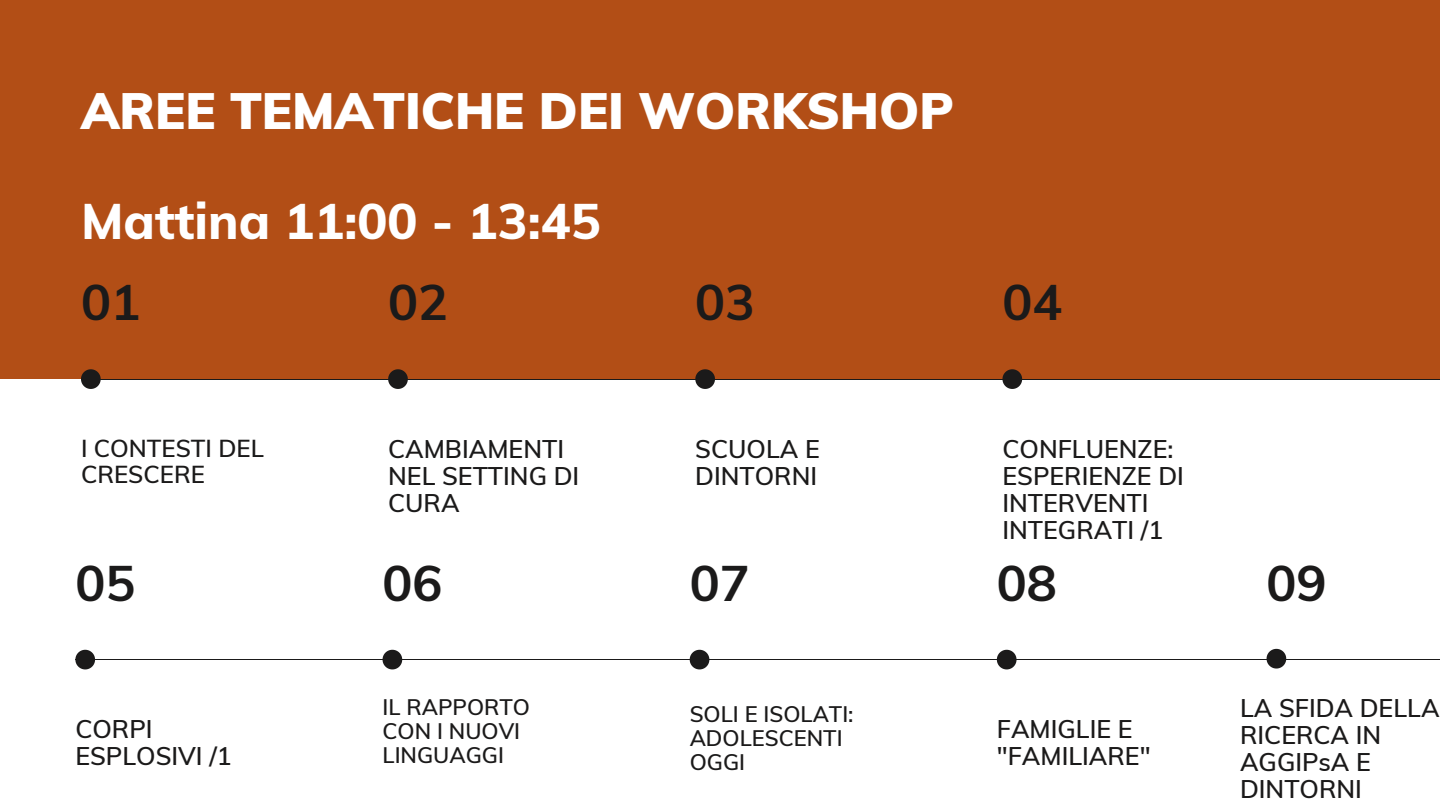
<style>
.page{position:relative;width:1440px;height:810px;background:#b24e16}
.page>*{position:absolute;margin:0;border:0;box-sizing:border-box;transform-origin:0 0}
.t1{font:900 50px "Muli";color:#fff}
.t2{font:800 50px "Muli";color:#fff}
.t3{font:700 50px "Muli";color:#1b1a1a}
.t4{font:600 25px/27px "Muli";color:#1b1a1a}
.t5{font:600 24px/26.2px "Muli";color:#1b1a1a}
.t6{font:600 22px/24px "Muli";color:#1b1a1a}
</style>
<div class="page">
<div style="left:0;top:379px;width:1440px;height:431px;background:#fff"></div>
<hr style="left:81px;top:379px;width:1359px;height:1px;background:#1b1a1a">
<svg style="left:81px;top:369px;width:20px;height:20px"></svg>
<svg style="left:388px;top:369px;width:20px;height:20px"></svg>
<svg style="left:695px;top:369px;width:20px;height:20px"></svg>
<svg style="left:1002px;top:369px;width:20px;height:20px"></svg>
<svg style="left:75px;top:650px;width:20px;height:19px"></svg>
<svg style="left:383px;top:650px;width:19px;height:19px"></svg>
<svg style="left:690px;top:650px;width:19px;height:19px"></svg>
<svg style="left:997px;top:650px;width:20px;height:19px"></svg>
<hr style="left:75px;top:660px;width:1365px;height:1px;background:#1b1a1a">
<hr style="left:85px;top:659px;width:1355px;height:1px;background:#1b1a1a">
<svg style="left:1267px;top:649px;width:19px;height:20px"></svg>
<h1 class="t1" style="left:81px;top:79px;width:874px">AREE TEMATICHE DEI WORKSHOP</h1>
<h1 class="t2" style="left:81px;top:189px;width:521px">Mattina 11:00 - 13:45</h1>
<h1 class="t3" style="left:81px;top:270px;width:61px">01</h1>
<h1 class="t3" style="left:388px;top:270px;width:62px">02</h1>
<h1 class="t3" style="left:695px;top:270px;width:61px">03</h1>
<h1 class="t3" style="left:1002px;top:270px;width:61px">04</h1>
<p class="t5" style="left:81px;top:435px;width:185px">I CONTESTI DEL<br>CRESCERE</p>
<h1 class="t3" style="left:75px;top:551px;width:61px">05</h1>
<p class="t4" style="left:75px;top:715px;width:158px">CORPI<br>ESPLOSIVI /1</p>
<p class="t4" style="left:388px;top:435px;width:193px">CAMBIAMENTI<br>NEL SETTING DI<br>CURA</p>
<h1 class="t3" style="left:383px;top:551px;width:61px">06</h1>
<p class="t6" style="left:383px;top:695px;width:149px">IL RAPPORTO<br>CON I NUOVI<br>LINGUAGGI</p>
<p class="t4" style="left:695px;top:435px;width:126px">SCUOLA E<br>DINTORNI</p>
<h1 class="t3" style="left:690px;top:551px;width:61px">07</h1>
<p class="t6" style="left:690px;top:702px;width:165px">SOLI E ISOLATI:<br>ADOLESCENTI<br>OGGI</p>
<p class="t4" style="left:1002px;top:435px;width:183px">CONFLUENZE:<br>ESPERIENZE DI<br>INTERVENTI<br>INTEGRATI /1</p>
<h1 class="t3" style="left:997px;top:551px;width:61px">08</h1>
<h1 class="t3" style="left:1267px;top:551px;width:61px">09</h1>
<p class="t4" style="left:997px;top:715px;width:155px">FAMIGLIE E "FAMILIARE"</p>
<p class="t4" style="left:1240px;top:694px;width:201px">LA SFIDA DELLA<br>RICERCA IN<br>AGGIPsA E<br>DINTORNI</p>
</div>
